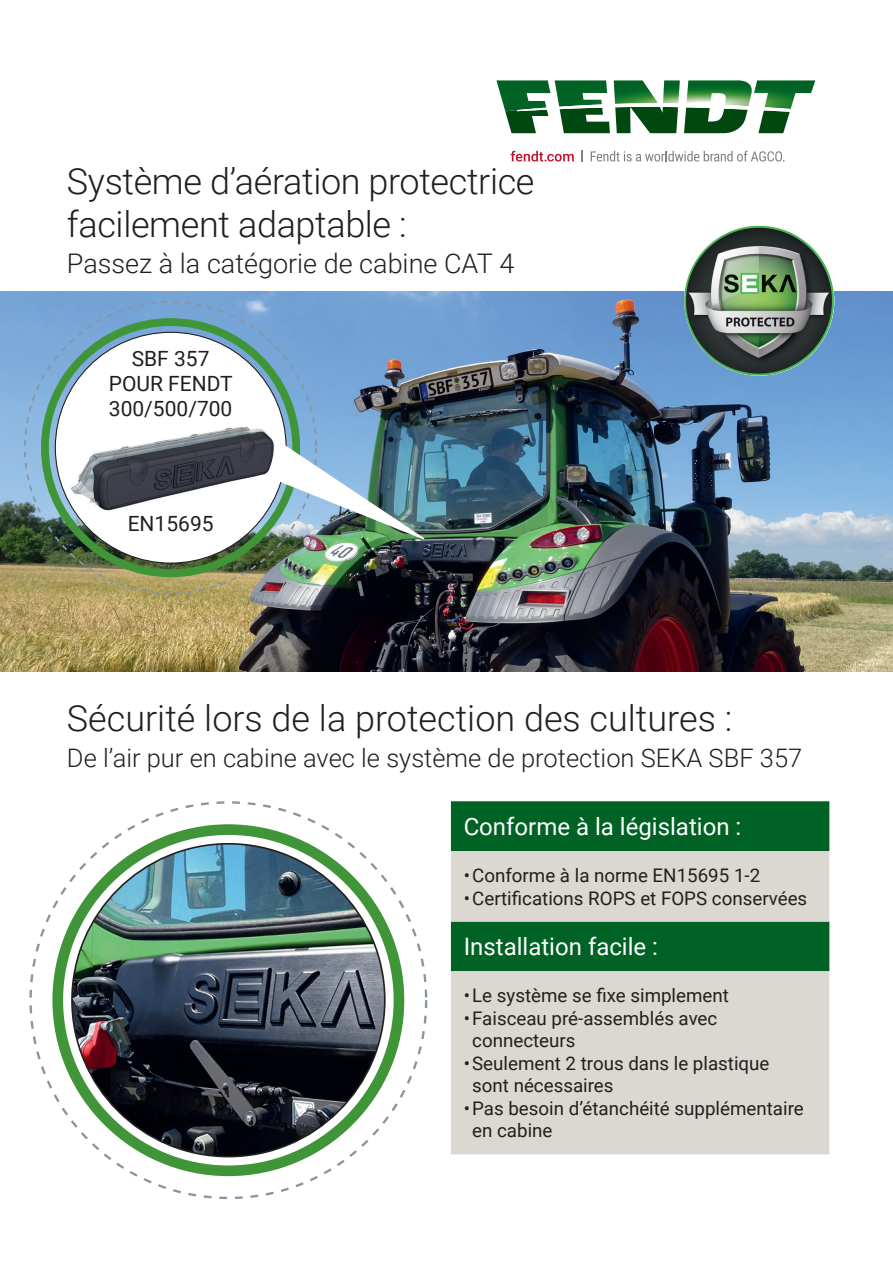
<style>
.page{position:relative;width:893px;height:1263px;background:#fff}
.page>*{position:absolute;margin:0;border:0;box-sizing:border-box;transform-origin:0 0}
.t1{font:300 36px/43.2px "Roboto";letter-spacing:-.01em;color:#231f20}
.t2{font:300 27px "Roboto";color:#231f20}
.t3{font:300 25.5px "Roboto";color:#231f20}
.t4{font:24px "Roboto";color:#fff}
.t5{font:21px/25.2px "Roboto";color:#231f20;text-align:center}
.t6{font:18.75px/22.5px "Roboto";color:#231f20}
</style>
<div class="page">
<img style="left:0;top:291px;width:893px;height:381px">
<svg style="left:24px;top:301px;width:293px;height:293px;background:#889fa7"></svg>
<img style="left:41px;top:318px;width:259px;height:259px">
<div style="left:55px;top:332px;width:231px;height:231px;background:#fff;border-radius:50%"></div>
<svg style="left:65px;top:342px;width:361px;height:211px"></svg>
<svg style="left:29px;top:801px;width:398px;height:398px"></svg>
<svg style="left:52px;top:824px;width:352px;height:352px"></svg>
<svg style="left:85px;top:857px;width:287px;height:286px"></svg>
<img style="left:72px;top:844px;width:313px;height:312px;border-radius:156px">
<img style="left:684px;top:226px;width:150px;height:150px;border-radius:75px">
<svg style="left:496px;top:80px;width:319px;height:53px"></svg>
<div style="left:724px;top:105px;width:24px;height:5px;background:#fff"></div>
<svg style="left:511px;top:151px;width:63px;height:11px"></svg>
<svg style="left:582px;top:150px;width:1px;height:12px"></svg>
<svg style="left:591px;top:151px;width:194px;height:11px"></svg>
<div style="left:451px;top:801px;width:378px;height:50px;background:#006224"></div>
<svg style="left:451px;top:851px;width:378px;height:303px;background:#b6c4b4"></svg>
<h1 class="t1" style="left:67px;top:158px;width:469px">Système d’aération protectrice facilement adaptable :</h1>
<h2 class="t2" style="left:67px;top:244px;width:449px">Passez à la catégorie de cabine CAT 4</h2>
<p class="t5" style="left:109px;top:345px;width:125px">SBF 357<br>POUR FENDT<br>300/500/700</p>
<p class="t5" style="left:128px;top:510px;width:87px">EN15695</p>
<h1 class="t1" style="left:67px;top:695px;width:667px">Sécurité lors de la protection des cultures :</h1>
<h3 class="t3" style="left:67px;top:739px;width:737px">De l’air pur en cabine avec le système de protection SEKA SBF 357</h3>
<p class="t4" style="left:464px;top:810px;width:279px">Conforme à la législation :</p>
<p class="t6" style="left:464px;top:863px;width:298px">•Conforme à la norme EN15695 1-2</p>
<p class="t6" style="left:464px;top:886px;width:345px">•Certifications ROPS et FOPS conservées</p>
<p class="t4" style="left:464px;top:930px;width:196px">Installation facile :</p>
<p class="t6" style="left:464px;top:984px;width:267px">•Le système se fixe simplement</p>
<p class="t6" style="left:472px;top:1006px;width:247px;text-indent:-9px">•Faisceau pré-assemblés avec connecteurs</p>
<p class="t6" style="left:472px;top:1051px;width:299px;text-indent:-9px">•Seulement 2 trous dans le plastique sont nécessaires</p>
<p class="t6" style="left:472px;top:1096px;width:333px;text-indent:-9px">•Pas besoin d’étanchéité supplémentaire en cabine</p>
</div>
